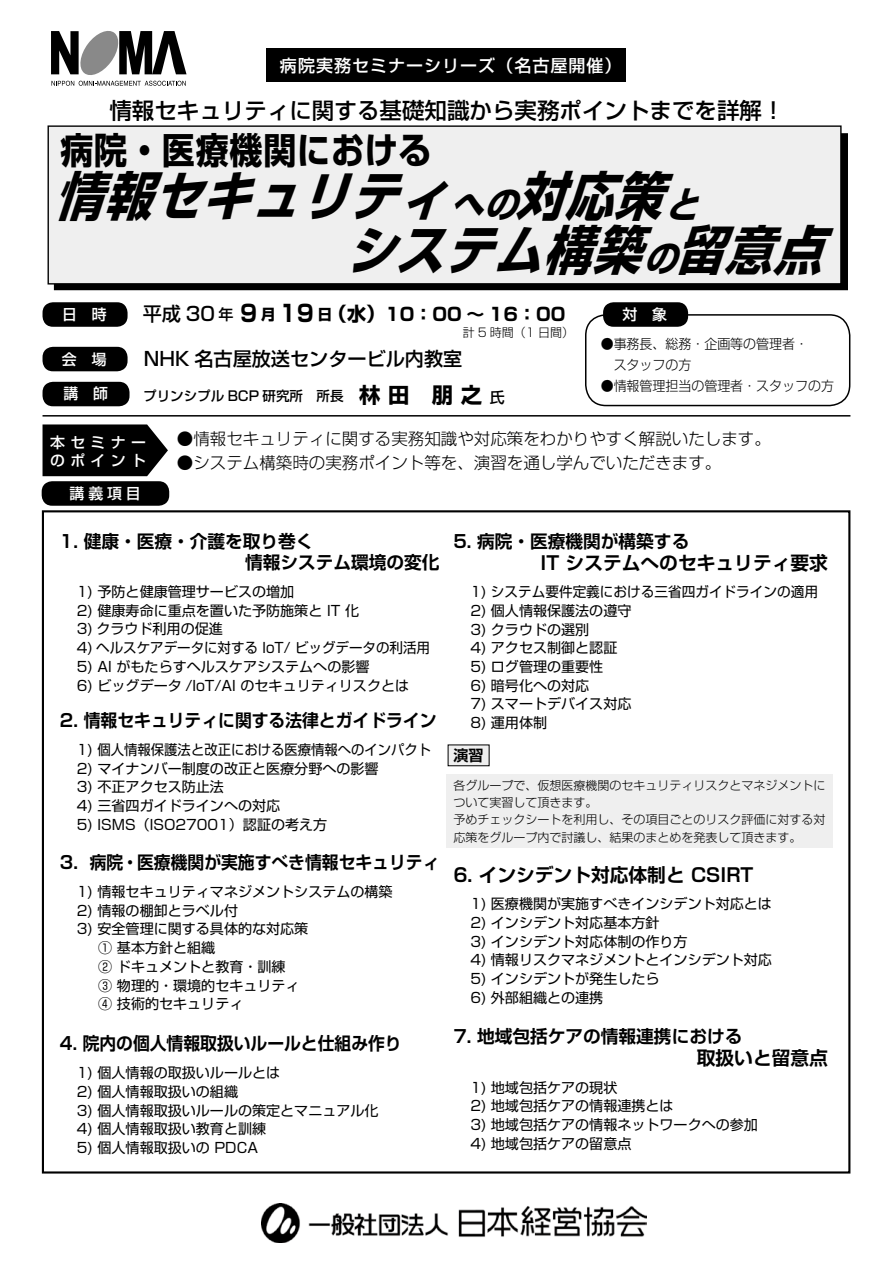
<style>
.page{position:relative;width:893px;height:1263px;background:#fff}
.page>*{position:absolute;margin:0;border:0;box-sizing:border-box;transform-origin:0 0}
.t1{font:italic 700 52.8px/54px "Shin Go Pro";color:#000;scale:.91 1}
.t2{font:700 36.3px "Shin Go Pro";letter-spacing:.025em;color:#000;scale:.91 1}
.t3{font:700 23.1px "Shin Go Pro";color:#000;scale:.91 1}
.t4{font:500 22.5px "Shin Go Pro";color:#000}
.t5{font:700 21.3px "Shin Go Pro";color:#000}
.t6{font:500 19.2px "Shin Go Pro";color:#000}
.t7{font:700 18.75px "Shin Go Pro De";color:#000}
.t8{font:700 18px "Shin Go Pro";color:#000}
.t9{font:700 17.7px/21px "Shin Go Pro De";color:#000}
.t10{font:700 17.7px "Shin Go Pro De";color:#000;scale:.95 1}
.t11{font:500 16.95px "Shin Go Pro";letter-spacing:.06em;color:#fff}
.t12{font:300 16.5px "Shin Go Pro";color:#000}
.t13{font:500 15px "Shin Go Pro";color:#000}
.t14{font:700 15px "Shin Go Pro De";color:#000}
.t15{font:700 15px "Shin Go Pro";color:#000}
.t16{font:500 14.85px/18px "Shin Go Pro";letter-spacing:.365em;color:#fff}
.t17{font:14.1px/18.8px "Shin Go Pro";color:#000}
.t18{font:300 13.5px "Shin Go Pro";color:#000;scale:.96 1}
.t19{font:500 13.5px "Shin Go Pro";color:#000}
.t20{font:300 12px/17.1px "Shin Go Pro";color:#000}
.s1{font-size:36.3px}
.s2{font-size:19.2px}
.s3{font-size:14.85px}
</style>
<div class="page">
<div style="left:448px;top:745px;width:41px;height:21px;background:#efefef"></div>
<div style="left:446px;top:774px;width:387px;height:74px;background:#efefef"></div>
<div style="left:55px;top:134px;width:792px;height:156px;background:#000"></div>
<div style="left:47px;top:125px;width:795px;height:160px;background:#efefef"></div>
<div style="left:43px;top:302px;width:85px;height:25px;background:#000;border-radius:11px"></div>
<div style="left:42px;top:481px;width:127px;height:25px;background:#000;border-radius:11px"></div>
<div style="left:43px;top:382px;width:87px;height:24px;background:#000;border-radius:11px"></div>
<img style="left:262px;top:1204px;width:384px;height:38px">
<div style="left:43px;top:347px;width:85px;height:24px;background:#000;border-radius:11px"></div>
<div style="left:585px;top:314px;width:265px;height:92px;border:2px solid #000;border-radius:21px"></div>
<div style="left:603px;top:302px;width:85px;height:25px;background:#000;border-radius:11px"></div>
<svg style="left:43px;top:424px;width:125px;height:52px"></svg>
<div style="left:49px;top:430px;width:99px;height:42px;border:2px solid #000"></div>
<hr style="left:43px;top:415px;width:807px;height:2px;background:#000">
<div style="left:267px;top:49px;width:359px;height:33px;background:#000"></div>
<svg style="left:51px;top:31px;width:136px;height:55px"></svg>
<p class="t11" style="left:280px;top:51px;width:343px">病院実務セミナーシリーズ（名古屋開催(</p>
<h3 class="t4" style="left:109px;top:92px;width:677px">情報セキュリティに関する基礎知識から実務ポイントまでを詳解!</h3>
<h2 class="t2" style="left:60px;top:121px;width:409px">病院・医療機関における</h2>
<h1 class="t1" style="left:346px;top:164px;width:550px;text-indent:-292px">情報セキュリティ<span class="s1">への</span>対応策<span class="s1">と<br></span>システム構築<span class="s1">の</span>留意点</h1>
<p class="t16" style="left:62px;top:303px;width:46px">日　時</p>
<h3 class="t6" style="left:143px;top:298px;width:74px">平成 30</h3>
<p class="t13" style="left:219px;top:302px;width:16px">年</p>
<h3 class="t3" style="left:240px;top:295px;width:20px">9</h3>
<p class="t15" style="left:261px;top:303px;width:16px">月</p>
<h3 class="t3" style="left:280px;top:295px;width:39px">19</h3>
<p class="t8" style="left:318px;top:299px;width:250px"><span class="s2">（</span><span class="s3">日</span> <span class="s2">水(</span>10：00〜 16：00</p>
<p class="t16" style="left:622px;top:304px;width:46px">対　象</p>
<p class="t20" style="left:463px;top:322px;width:113px">計 5 時間（1 日間(</p>
<p class="t18" style="left:601px;top:333px;width:218px">●事務長、総務・企画等の管理者・</p>
<h3 class="t6" style="left:144px;top:343px;width:320px">NHK 名古屋放送センタービル内教室</h3>
<p class="t16" style="left:62px;top:348px;width:46px">会　場</p>
<p class="t18" style="left:601px;top:354px;width:96px">　スタッフの方</p>
<p class="t13" style="left:490px;top:385px;width:16px">氏</p>
<p class="t18" style="left:601px;top:375px;width:245px">●情報管理担当の管理者・スタッフの方</p>
<h3 class="t5" style="left:359px;top:378px;width:52px">林田</h3>
<h3 class="t5" style="left:432px;top:378px;width:52px">朋之</h3>
<p class="t16" style="left:64px;top:383px;width:46px">講　師</p>
<p class="t19" style="left:143px;top:385px;width:202px">プリンシプル BCP 研究所　所長</p>
<p class="t16" style="left:50px;top:431px;width:98px">本セミナーのポイント</p>
<p class="t16" style="left:70px;top:483px;width:73px">講義項目</p>
<p class="t12" style="left:177px;top:425px;width:595px">●情報セキュリティに関する実務知識や対応策をわかりやすく解説いたします。</p>
<p class="t12" style="left:177px;top:449px;width:546px">●システム構築時の実務ポイント等を、演習を通し学んでいただきます。</p>
<p class="t9" style="left:245px;top:529px;width:196px;text-indent:-185px">1. 健康・医療・介護を取り巻く<br>情報システム環境の変化</p>
<p class="t17" style="left:77px;top:581px;width:219px">1) 予防と健康管理サービスの増加</p>
<p class="t17" style="left:77px;top:599px;width:284px">2) 健康寿命に重点を置いた予防施策と IT 化</p>
<p class="t17" style="left:77px;top:618px;width:147px">3) クラウド利用の促進</p>
<p class="t17" style="left:77px;top:637px;width:355px">4) ヘルスケアデータに対する IoT/ ビッグデータの利活用</p>
<p class="t17" style="left:77px;top:655px;width:294px">5) AI がもたらすヘルスケアシステムへの影響</p>
<p class="t17" style="left:77px;top:674px;width:334px">6) ビッグデータ /IoT/AI のセキュリティリスクとは</p>
<p class="t9" style="left:60px;top:707px;width:378px">2. 情報セキュリティに関する法律とガイドライン</p>
<p class="t17" style="left:77px;top:738px;width:356px">1) 個人情報保護法と改正における医療情報へのインパクト</p>
<p class="t17" style="left:77px;top:757px;width:303px">2) マイナンバー制度の改正と医療分野への影響</p>
<p class="t17" style="left:77px;top:776px;width:149px">3) 不正アクセス防止法</p>
<p class="t17" style="left:77px;top:794px;width:205px">4) 三省四ガイドラインへの対応</p>
<p class="t17" style="left:77px;top:813px;width:252px">5) ISMS（ISO27001）認証の考え方</p>
<p class="t10" style="left:90px;top:847px;width:370px">病院・医療機関が実施すべき情報セキュリティ</p>
<p class="t9" style="left:60px;top:849px;width:19px">3.</p>
<p class="t17" style="left:77px;top:880px;width:317px">1) 情報セキュリティマネジメントシステムの構築</p>
<p class="t17" style="left:77px;top:899px;width:163px">2) 情報の棚卸とラベル付</p>
<p class="t17" style="left:98px;top:918px;width:212px;text-indent:-21px">3) 安全管理に関する具体的な対応策<br>① 基本方針と組織<br>② ドキュメントと教育・訓練<br>③ 物理的・環境的セキュリティ<br>④ 技術的セキュリティ</p>
<p class="t10" style="left:60px;top:1029px;width:361px">4. 院内の個人情報取扱いルールと仕組み作り</p>
<p class="t17" style="left:77px;top:1061px;width:205px">1) 個人情報の取扱いルールとは</p>
<p class="t17" style="left:77px;top:1080px;width:163px">2) 個人情報取扱いの組織</p>
<p class="t17" style="left:77px;top:1099px;width:303px">3) 個人情報取扱いルールの策定とマニュアル化</p>
<p class="t17" style="left:77px;top:1118px;width:191px">4) 個人情報取扱い教育と訓練</p>
<p class="t17" style="left:77px;top:1136px;width:183px">5) 個人情報取扱いの PDCA</p>
<p class="t9" style="left:453px;top:529px;width:237px">5. 病院・医療機関が構築する</p>
<h3 class="t7" style="left:541px;top:547px;width:289px">IT システムへのセキュリティ要求</h3>
<p class="t17" style="left:470px;top:581px;width:349px">1) システム要件定義における三省四ガイドラインの適用</p>
<p class="t17" style="left:470px;top:599px;width:163px">2) 個人情報保護法の遵守</p>
<p class="t17" style="left:470px;top:618px;width:120px">3) クラウドの選別</p>
<p class="t17" style="left:470px;top:637px;width:149px">4) アクセス制御と認証</p>
<p class="t17" style="left:470px;top:655px;width:134px">5) ログ管理の重要性</p>
<p class="t17" style="left:470px;top:674px;width:120px">6) 暗号化への対応</p>
<p class="t17" style="left:470px;top:693px;width:163px">7) スマートデバイス対応</p>
<p class="t17" style="left:470px;top:712px;width:78px">8) 運用体制</p>
<p class="t14" style="left:453px;top:743px;width:31px">演習</p>
<p class="t20" style="left:453px;top:775px;width:373px">各グループで、仮想医療機関のセキュリティリスクとマネジメントについて実習して頂きます。<br>予めチェックシートを利用し、その項目ごとのリスク評価に対する対応策をグループ内で討議し、結果のまとめを発表して頂きます。</p>
<h3 class="t7" style="left:453px;top:859px;width:302px">6. インシデント対応体制と CSIRT</h3>
<p class="t17" style="left:470px;top:893px;width:303px">1) 医療機関が実施すべきインシデント対応とは</p>
<p class="t17" style="left:470px;top:911px;width:191px">2) インシデント対応基本方針</p>
<p class="t17" style="left:470px;top:930px;width:219px">3) インシデント対応体制の作り方</p>
<p class="t17" style="left:470px;top:949px;width:303px">4) 情報リスクマネジメントとインシデント対応</p>
<p class="t17" style="left:470px;top:967px;width:191px">5) インシデントが発生したら</p>
<p class="t17" style="left:470px;top:986px;width:134px">6) 外部組織との連携</p>
<p class="t9" style="left:453px;top:1024px;width:291px">7. 地域包括ケアの情報連携における</p>
<h3 class="t7" style="left:697px;top:1043px;width:133px">取扱いと留意点</h3>
<p class="t17" style="left:470px;top:1076px;width:149px">1) 地域包括ケアの現状</p>
<p class="t17" style="left:470px;top:1095px;width:205px">2) 地域包括ケアの情報連携とは</p>
<p class="t17" style="left:470px;top:1113px;width:289px">3) 地域包括ケアの情報ネットワークへの参加</p>
<p class="t17" style="left:470px;top:1132px;width:163px">4) 地域包括ケアの留意点</p>
</div>
